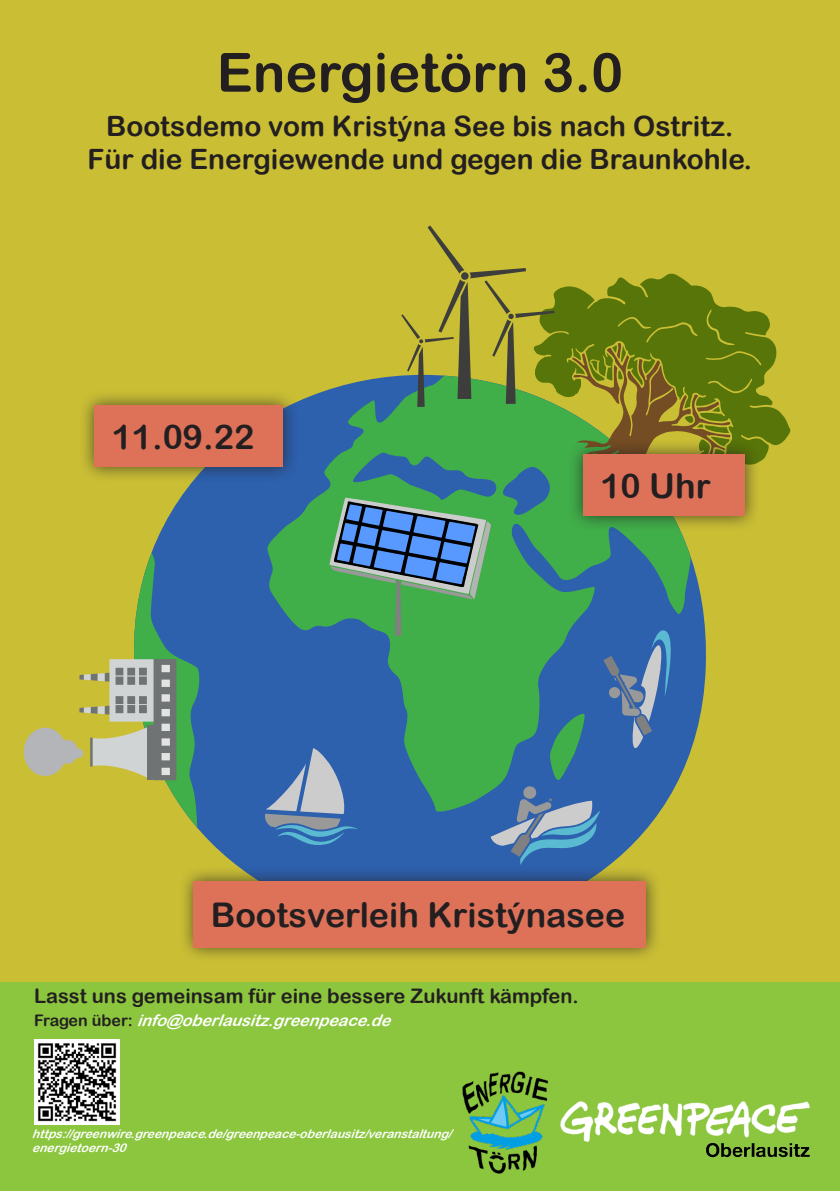
<style>
.page{position:relative;width:840px;height:1191px;background:#fff}
.page>*{position:absolute;margin:0;border:0;box-sizing:border-box;transform-origin:0 0}
.t1{font:54px "Arial Rounded MT Bold";color:#231f20}
.t2{font:34px "Arial Rounded MT Bold";color:#231f20}
.t3{font:28px "Arial Rounded MT Bold";color:#231f20}
.t4{font:20px "Arial Rounded MT Bold";color:#231f20}
.t5{font:italic 16px "Arial Rounded MT Bold";color:#fff}
.t6{font:italic 12px/14.4px "Arial Rounded MT Bold";color:#fff}
.s1{font-style:normal;color:#231f20}
</style>
<div class="page">
<div style="left:0;top:0;width:839px;height:1048px;background:#cabe35"></div>
<div style="left:0;top:982px;width:839px;height:209px;background:#8bc63e"></div>
<img style="left:560px;top:1101px;width:250px;height:57px">
<img style="left:462px;top:1071px;width:87px;height:103px">
<svg style="left:151px;top:482px;width:113px;height:383px;background:#406b9e"></svg>
<svg style="left:729px;top:306px;width:61px;height:156px;fill:#577508"></svg>
<svg style="left:79px;top:707px;width:5px;height:5px"></svg>
<div style="left:84px;top:707px;width:7px;height:6px;background:#d1d4d4"></div>
<svg style="left:79px;top:674px;width:5px;height:5px"></svg>
<div style="left:84px;top:674px;width:7px;height:6px;background:#d1d4d4"></div>
<svg style="left:90px;top:553px;width:110px;height:274px"></svg>
<div style="left:98px;top:673px;width:7px;height:8px;background:#d1d4d4"></div>
<svg style="left:24px;top:727px;width:59px;height:49px"></svg>
<div style="left:79px;top:390px;width:219px;height:92px;background:#231f20;opacity:.75"></div>
<div style="left:95px;top:405px;width:188px;height:62px;background:#de7259"></div>
<div style="left:567px;top:439px;width:192px;height:92px;background:#231f20;opacity:.75"></div>
<div style="left:583px;top:455px;width:161px;height:61px;background:#de7259"></div>
<div style="left:178px;top:865px;width:483px;height:98px;background:#231f20;opacity:.75"></div>
<div style="left:194px;top:881px;width:451px;height:66px;background:#de7259"></div>
<img style="left:34px;top:1039px;width:85px;height:85px">
<svg style="left:264px;top:225px;width:465px;height:640px"></svg>
<p class="t1" style="left:216px;top:41px;width:408px">Energietörn 3.0</p>
<p class="t3" style="left:106px;top:109px;width:628px">Bootsdemo vom Kristýna See bis nach Ostritz.</p>
<p class="t3" style="left:87px;top:143px;width:666px">Für die Energiewende und gegen die Braunkohle.</p>
<p class="t2" style="left:112px;top:416px;width:144px">11.09.22</p>
<p class="t2" style="left:600px;top:465px;width:112px">10 Uhr</p>
<p class="t2" style="left:211px;top:894px;width:415px">Bootsverleih Kristýnasee</p>
<p class="t4" style="left:34px;top:984px;width:546px">Lasst uns gemeinsam für eine bessere Zukunft kämpfen.</p>
<p class="t5" style="left:34px;top:1011px;width:364px"><span class="s1">F r a g e n ü b e r :</span> info@oberlausitz.greenpeace.de</p>
<p class="t6" style="left:32px;top:1126px;width:425px">https://greenwire.greenpeace.de/greenpeace-oberlausitz/veranstaltung/ energietoern-30</p>
</div>
